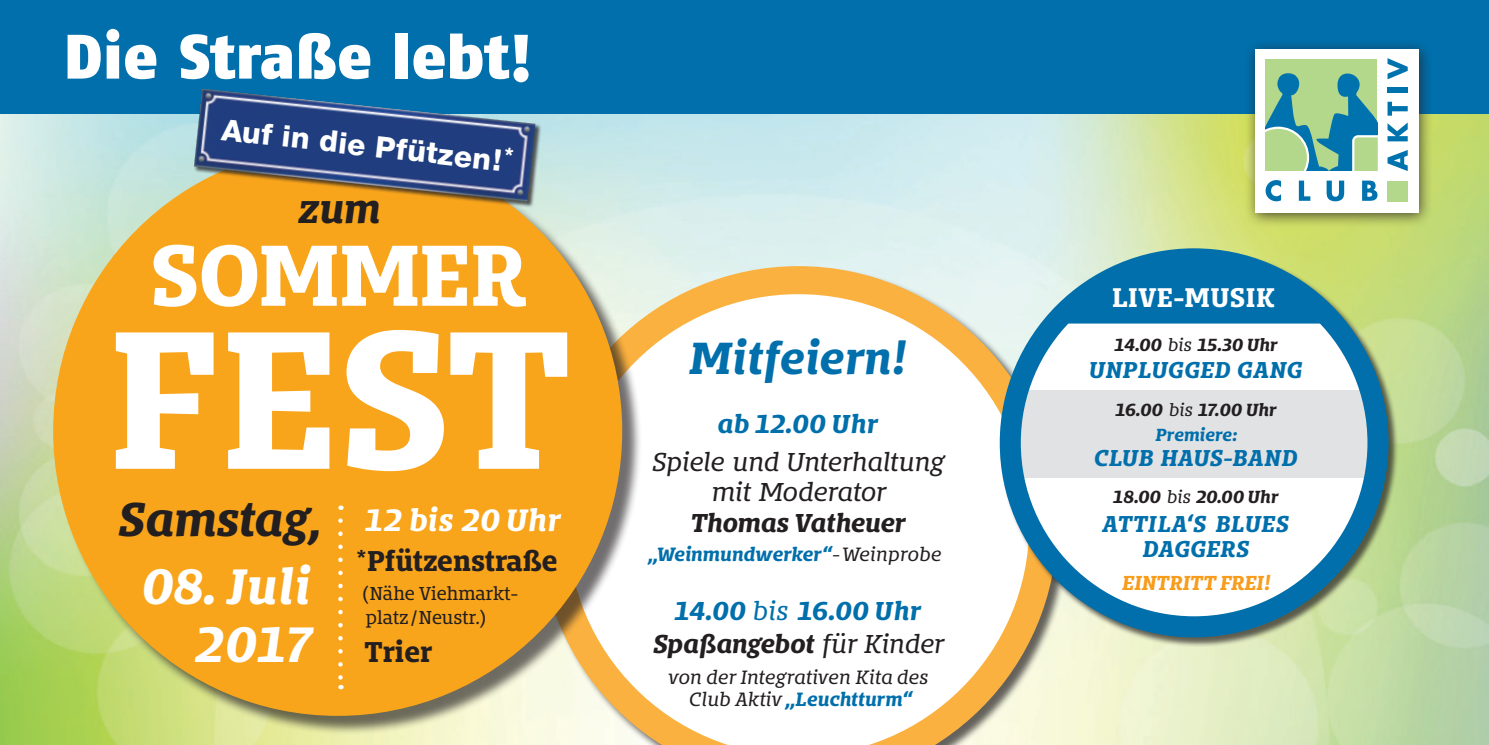
<style>
.page{position:relative;width:1489px;height:745px;background:#fff}
.page>*{position:absolute;margin:0;border:0;box-sizing:border-box;transform-origin:0 0}
.t1{font:700 181.5px "Bommer Slab";color:#fff}
.t2{font:700 80px "Bommer Slab";color:#fff}
.t3{font:900 62.5px "Fago No";color:#fff}
.t4{font:italic 700 46px "Bommer Slab";letter-spacing:.03em;color:#fff}
.t5{font:italic 700 43.75px "Bommer Slab";letter-spacing:-.005em;color:#231f20}
.t6{font:italic 700 41.75px "Bommer Slab";letter-spacing:.02em;color:#006fab}
.t7{font:italic 700 37.75px "Bommer Slab";color:#231f20}
.t8{font:800 29.75px "Helvetica Neue";color:#fff}
.t9{font:italic 700 28.5px "Bommer Slab";letter-spacing:.035em;color:#fff}
.t10{font:700 26.5px "Bommer Slab";letter-spacing:.01em;color:#231f20}
.t11{font:700 25px "Bommer Slab";letter-spacing:.03em;color:#fff}
.t12{font:italic 24px/30.2px "Bommer Slab";letter-spacing:-.005em;color:#231f20;text-align:center}
.t13{font:italic 700 24px "Bommer Slab";letter-spacing:.025em;color:#006fab}
.t14{font:italic 700 24px "Bommer Slab";letter-spacing:-.01em;color:#231f20}
.t15{font:italic 700 21.25px/25px "Bommer Slab";letter-spacing:.035em;color:#006fab;text-align:center}
.t16{font:italic 700 18.75px "Bommer Slab";color:#f89c1c}
.t17{font:italic 17.75px/22.5px "Bommer Slab";letter-spacing:.005em;color:#231f20;text-align:center}
.t18{font:italic 700 17.75px "Bommer Slab";letter-spacing:.005em;color:#006fab}
.t19{font:17.25px/24.2px "Bommer Slab";letter-spacing:-.01em;color:#231f20}
.t20{font:italic 700 16.25px "Bommer Slab";letter-spacing:.015em;color:#231f20}
.t21{font:italic 700 16.25px "Bommer Slab";letter-spacing:.005em;color:#006fab}
.s1{font-weight:700}
.s2{font-weight:400;color:#231f20}
.s3{font-weight:400}
.s4{font-weight:700;color:#006fab}
</style>
<div class="page">
<img style="left:0;top:113px;width:1488px;height:631px">
<div style="left:0;top:0;width:1488px;height:113px;background:#006fab"></div>
<div style="left:1243px;top:39px;width:189px;height:189px;background:#231f20;opacity:.75"></div>
<div style="left:1254px;top:50px;width:163px;height:163px;background:#fff"></div>
<svg style="left:1265px;top:180px;width:15px;height:21px"></svg>
<svg style="left:1298px;top:180px;width:12px;height:21px"></svg>
<svg style="left:1326px;top:180px;width:17px;height:21px"></svg>
<svg style="left:1362px;top:180px;width:15px;height:21px"></svg>
<div style="left:1265px;top:59px;width:111px;height:111px;background:#b3d78b"></div>
<svg style="left:1265px;top:73px;width:111px;height:97px"></svg>
<div style="left:1387px;top:181px;width:20px;height:20px;background:#b3d78b"></div>
<svg style="left:1387px;top:150px;width:20px;height:21px"></svg>
<svg style="left:1387px;top:123px;width:20px;height:18px"></svg>
<svg style="left:1387px;top:102px;width:20px;height:14px"></svg>
<div style="left:1387px;top:88px;width:20px;height:5px;background:#0073ae"></div>
<svg style="left:1387px;top:58px;width:20px;height:21px"></svg>
<svg style="left:539px;top:266px;width:518px;height:478px"></svg>
<div style="left:1000px;top:248px;width:397px;height:398px;background:#231f20;opacity:.7"></div>
<div style="left:1010px;top:259px;width:367px;height:367px;background:#fff;border-radius:50%"></div>
<div style="left:1013px;top:390px;width:364px;height:87px;background:#e1e2e4"></div>
<div style="left:999px;top:248px;width:389px;height:389px;border:21px solid #006fab;border-radius:50%"></div>
<svg style="left:1053px;top:249px;width:279px;height:74px;background:#338baa"></svg>
<div style="left:56px;top:149px;width:585px;height:585px;background:#231f20;opacity:.65"></div>
<div style="left:59px;top:149px;width:561px;height:561px;background:#f9a51b;border-radius:50%"></div>
<svg style="left:338px;top:520px;width:4px;height:168px"></svg>
<div style="left:194px;top:89px;width:347px;height:119px;background:#231f20;opacity:.75"></div>
<img style="left:194px;top:89px;width:341px;height:112px">
<p class="t3" style="left:64px;top:19px;width:470px">Die Straße lebt!</p>
<p class="t8" style="left:224px;top:112px;width:294px;rotate:6deg">Auf in die Pfützen!<sup>*</sup></p>
<p class="t7" style="left:298px;top:180px;width:84px">zum</p>
<p class="t2" style="left:151px;top:215px;width:378px">SOMMER</p>
<p class="t1" style="left:111px;top:264px;width:464px">FEST</p>
<p class="t5" style="left:119px;top:486px;width:205px">Samstag,</p>
<p class="t4" style="left:142px;top:551px;width:169px">08. Juli</p>
<p class="t4" style="left:196px;top:610px;width:117px">2017</p>
<p class="t9" style="left:366px;top:498px;width:196px">12 bis 20 Uhr</p>
<p class="t10" style="left:357px;top:541px;width:202px"><sup>*</sup>Pfützenstraße</p>
<p class="t19" style="left:362px;top:581px;width:157px">(Nähe Viehmarkt&shy;platz/Neustr.)</p>
<p class="t10" style="left:364px;top:632px;width:70px">Trier</p>
<p class="t6" style="left:690px;top:326px;width:217px">Mitfeiern!</p>
<p class="t13" style="left:718px;top:406px;width:162px">ab 12.00 Uhr</p>
<p class="t12" style="left:652px;top:446px;width:294px">Spiele und Unterhaltung mit Moderator<br><span class="s1">Thomas Vatheuer</span></p>
<p class="t18" style="left:648px;top:541px;width:294px">„Weinmundwerker“<span class="s2">-Weinprobe</span></p>
<p class="t13" style="left:675px;top:592px;width:248px">14.00 <span class="s3">bis</span> 16.00 Uhr</p>
<p class="t14" style="left:653px;top:626px;width:293px">Spaßangebot <span class="s3">für Kinder</span></p>
<p class="t17" style="left:667px;top:665px;width:262px">von der Integrativen Kita des<br>Club Aktiv <span class="s4">„Leuchtturm“</span></p>
<p class="t11" style="left:1112px;top:279px;width:163px">LIVE-MUSIK</p>
<p class="t20" style="left:1114px;top:333px;width:164px">14.00 <span class="s3">bis</span> 15.30 Uhr</p>
<p class="t15" style="left:1089px;top:357px;width:214px">UNPLUGGED GANG</p>
<p class="t20" style="left:1115px;top:397px;width:162px">16.00 <span class="s3">bis</span> 17.00 Uhr</p>
<p class="t21" style="left:1155px;top:422px;width:83px">Premiere:</p>
<p class="t15" style="left:1094px;top:444px;width:205px">CLUB HAUS-BAND</p>
<p class="t20" style="left:1113px;top:484px;width:166px">18.00 <span class="s3">bis</span> 20.00 Uhr</p>
<p class="t15" style="left:1102px;top:511px;width:188px">ATTILA‘S BLUES<br>DAGGERS</p>
<p class="t16" style="left:1122px;top:568px;width:149px">EINTRITT FREI!</p>
</div>
